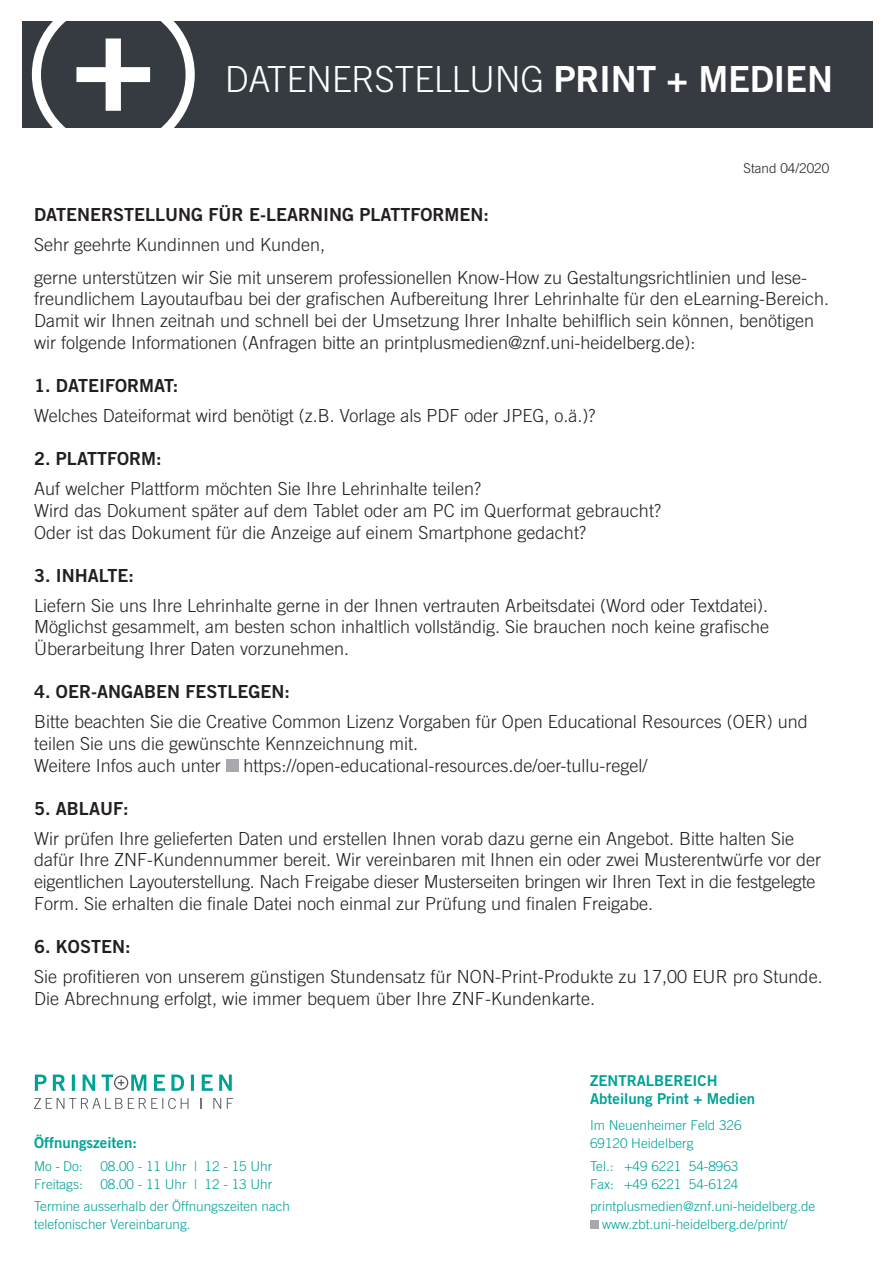
<style>
.page{position:relative;width:893px;height:1263px;background:#fff}
.page>*{position:absolute;margin:0;border:0;box-sizing:border-box;transform-origin:0 0}
.t1{font:300 36px "Trade Gothic LT Pro";letter-spacing:-.01em;color:#fff}
.t2{font:300 18px/21.6px "Trade Gothic LT Std";color:#231f20}
.t3{font:18px "Trade Gothic LT Std Bd 2";color:#231f20}
.t4{font:15px/18px "Trade Gothic LT Pro Bd 2";color:#00a298}
.t5{font:300 13.5px/18px "Trade Gothic LT Pro";color:#00a298}
.t6{font:300 13.5px "Trade Gothic LT Std";color:#231f20}
.s1{font-family:"Trade Gothic LT Pro Bd 2";font-weight:400}
</style>
<div class="page">
<div style="left:22px;top:21px;width:851px;height:107px;background:#353b40"></div>
<svg style="left:32px;top:21px;width:163px;height:107px"></svg>
<div style="left:226px;top:759px;width:12px;height:12px;background:#a8a9ad"></div>
<div style="left:590px;top:1220px;width:9px;height:9px;background:#a8a9ad"></div>
<svg style="left:34px;top:1098px;width:199px;height:11px"></svg>
<svg style="left:35px;top:1074px;width:197px;height:17px"></svg>
<div style="left:114px;top:1075px;width:14px;height:15px;border:1px solid #57585a;border-radius:50%"></div>
<h1 class="t1" style="left:225px;top:58px;width:610px">DATENERSTELLUNG <span class="s1">PRINT + MEDIEN</span></h1>
<p class="t6" style="left:744px;top:160px;width:87px">Stand 04/2020</p>
<p class="t3" style="left:34px;top:204px;width:457px">DATENERSTELLUNG FÜR E-LEARNING PLATTFORMEN:</p>
<p class="t2" style="left:34px;top:229px;width:775px;line-height:32.4px">Sehr geehrte Kundinnen und Kunden,<br>gerne unterstützen wir Sie mit unserem professionellen Know-How zu Gestaltungsrichtlinien und lese-</p>
<p class="t2" style="left:34px;top:288px;width:797px">freundlichem Layoutaufbau bei der grafischen Aufbereitung Ihrer Lehrinhalte für den eLearning-Bereich.<br>Damit wir Ihnen zeitnah und schnell bei der Umsetzung Ihrer Inhalte behilflich sein können, benötigen wir folgende Informationen (Anfragen bitte an printplusmedien@znf.uni-heidelberg.de):</p>
<p class="t3" style="left:34px;top:374px;width:146px">1. DATEIFORMAT:</p>
<p class="t2" style="left:34px;top:405px;width:563px">Welches Dateiformat wird benötigt (z.B. Vorlage als PDF oder JPEG, o.ä.)?</p>
<p class="t3" style="left:34px;top:448px;width:129px">2. PLATTFORM:</p>
<p class="t2" style="left:34px;top:478px;width:629px">Auf welcher Plattform möchten Sie Ihre Lehrinhalte teilen?<br>Wird das Dokument später auf dem Tablet oder am PC im Querformat gebraucht?<br>Oder ist das Dokument für die Anzeige auf einem Smartphone gedacht?</p>
<p class="t3" style="left:34px;top:564px;width:101px">3. INHALTE:</p>
<p class="t2" style="left:34px;top:594px;width:737px;text-align:justify">Liefern Sie uns Ihre Lehrinhalte gerne in der Ihnen vertrauten Arbeitsdatei (Word oder Textdatei).<br>Möglichst gesammelt, am besten schon inhaltlich vollständig. Sie brauchen noch keine grafische Überarbeitung Ihrer Daten vorzunehmen.</p>
<p class="t3" style="left:34px;top:681px;width:257px">4. OER-ANGABEN FESTLEGEN:</p>
<p class="t2" style="left:34px;top:711px;width:775px">Bitte beachten Sie die Creative Common Lizenz Vorgaben für Open Educational Resources (OER) und teilen Sie uns die gewünschte Kennzeichnung mit.<br>Weitere Infos auch unter</p>
<p class="t2" style="left:243px;top:754px;width:406px">https://open-educational-resources.de/oer-tullu-regel/</p>
<p class="t3" style="left:34px;top:797px;width:96px">5. ABLAUF:</p>
<p class="t2" style="left:34px;top:827px;width:789px">Wir prüfen Ihre gelieferten Daten und erstellen Ihnen vorab dazu gerne ein Angebot. Bitte halten Sie dafür Ihre ZNF-Kundennummer bereit. Wir vereinbaren mit Ihnen ein oder zwei Musterentwürfe vor der eigentlichen Layouterstellung. Nach Freigabe dieser Musterseiten bringen wir Ihren Text in die festgelegte Form. Sie erhalten die finale Datei noch einmal zur Prüfung und finalen Freigabe.</p>
<p class="t3" style="left:34px;top:935px;width:98px">6. KOSTEN:</p>
<p class="t2" style="left:34px;top:965px;width:790px">Sie profitieren von unserem günstigen Stundensatz für NON-Print-Produkte zu 17,00 EUR pro Stunde.<br>Die Abrechnung erfolgt, wie immer bequem über Ihre ZNF-Kundenkarte.</p>
<p class="t4" style="left:34px;top:1134px;width:104px">Öffnungszeiten:</p>
<p class="t5" style="left:34px;top:1157px;width:50px">Mo - Do:</p>
<p class="t5" style="left:100px;top:1157px;width:173px">08.00 - 11 Uhr | 12 - 15 Uhr</p>
<p class="t5" style="left:34px;top:1175px;width:50px">Freitags:</p>
<p class="t5" style="left:34px;top:1173px;width:258px;line-height:22.2px;text-indent:66px">08.00 - 11 Uhr | 12 - 13 Uhr<br>Termine ausserhalb der Öffnungszeiten nach</p>
<p class="t5" style="left:34px;top:1215px;width:158px">telefonischer Vereinbarung.</p>
<p class="t4" style="left:590px;top:1071px;width:167px">ZENTRALBEREICH<br>Abteilung Print + Medien</p>
<p class="t5" style="left:590px;top:1116px;width:153px">Im Neuenheimer Feld 326<br>69120 Heidelberg</p>
<p class="t5" style="left:590px;top:1157px;width:150px">Tel.: +49 6221 54-8963<br>Fax: +49 6221 54-6124</p>
<p class="t5" style="left:602px;top:1197px;width:215px;text-indent:-12px">printplusmedien@znf.uni-heidelberg.de www.zbt.uni-heidelberg.de/print/</p>
</div>
